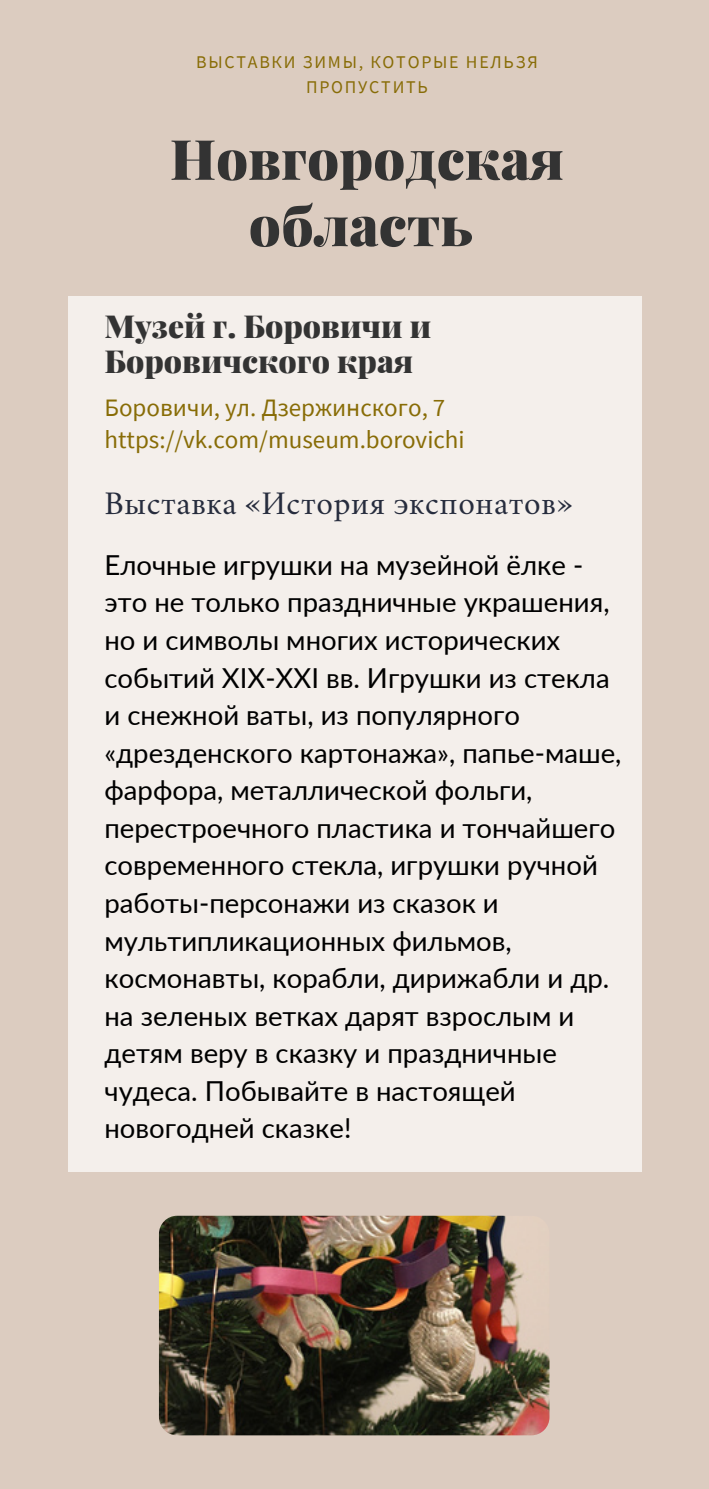
<style>
.page{position:relative;width:709px;height:1489px;background:#dcccc0}
.page>*{position:absolute;margin:0;border:0;box-sizing:border-box;transform-origin:0 0}
.t1{font:900 55.75px/66.2px "Playfair Display";color:#333;text-align:center}
.t2{font:32.5px "Crimson";letter-spacing:.02em;color:#262c3d}
.t3{font:900 31.75px/35.8px "Playfair Display";color:#333}
.t4{font:27.5px/37.5px "Lato";color:#000}
.t5{font:25px/32px "Source Sans Pro";color:#886c06}
.t6{font:18px/24.5px "Source Sans Pro";letter-spacing:.1em;color:#886c06;text-align:center}
</style>
<div class="page">
<div style="left:69px;top:296px;width:573px;height:875px;background:#f4efeb"></div>
<img style="left:159px;top:1216px;width:390px;height:219px;border-radius:18px">
<p class="t6" style="left:196px;top:50px;width:343px">ВЫСТАВКИ ЗИМЫ, КОТОРЫЕ НЕЛЬЗЯ<br>ПРОПУСТИТЬ</p>
<h1 class="t1" style="left:170px;top:124px;width:395px">Новгородская область</h1>
<p class="t3" style="left:104px;top:307px;width:328px">Музей г. Боровичи и<br>Боровичского края</p>
<p class="t5" style="left:104px;top:391px;width:362px">Боровичи, ул. Дзержинского, 7 https://vk.com/museum.borovichi</p>
<p class="t2" style="left:104px;top:490px;width:469px">Выставка «История экспонатов»</p>
<p class="t4" style="left:104px;top:545px;width:518px">Елочные игрушки на музейной ёлке - это не только праздничные украшения, но и символы многих исторических событий XIX-XXI вв. Игрушки из стекла и снежной ваты, из популярного «дрезденского картонажа», папье-маше, фарфора, металлической фольги, перестроечного пластика и тончайшего современного стекла, игрушки ручной работы-персонажи из сказок и мультипликационных фильмов, космонавты, корабли, дирижабли и др. на зеленых ветках дарят взрослым и детям веру в сказку и праздничные чудеса. Побывайте в настоящей новогодней сказке!</p>
</div>
